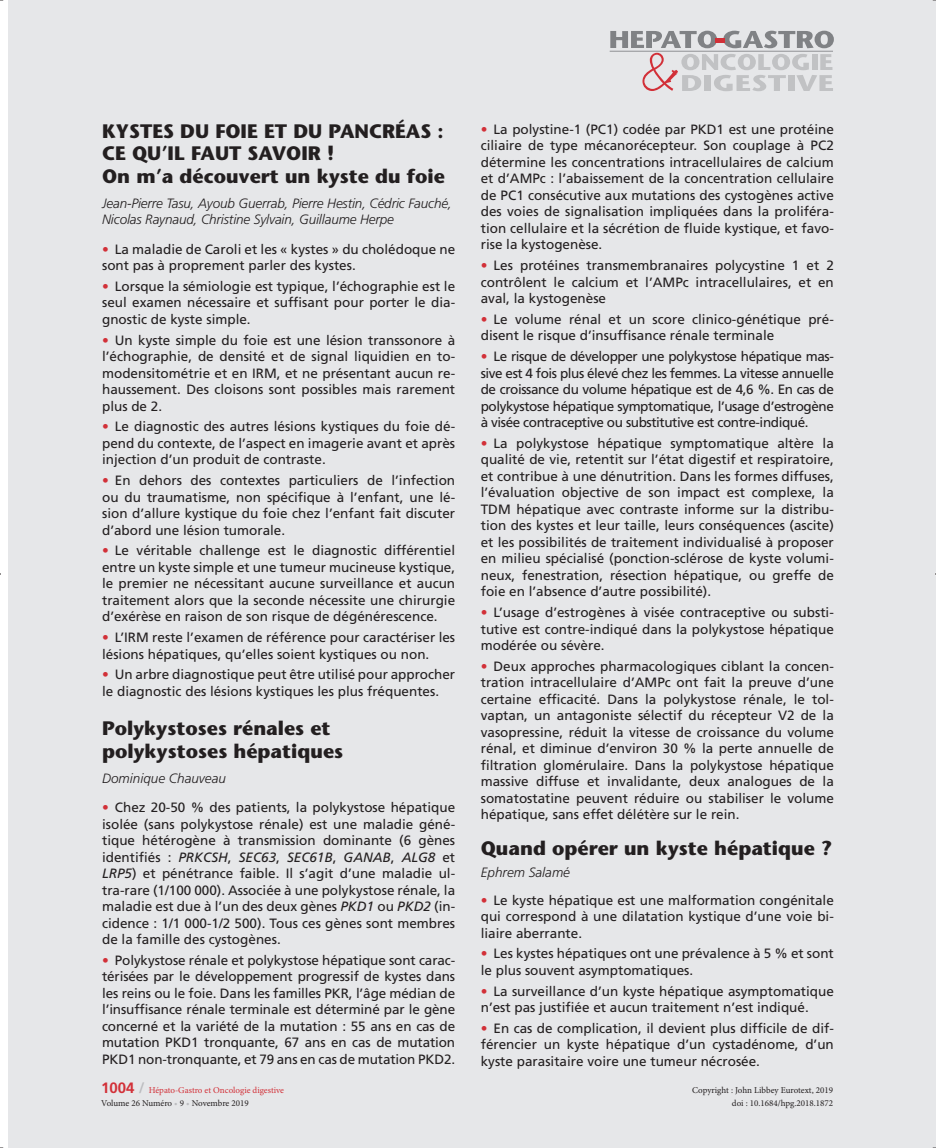
<style>
.page{position:relative;width:936px;height:1148px;background:#fff}
.page>*{position:absolute;margin:0;border:0;box-sizing:border-box;transform-origin:0 0}
.t1{font:700 19.5px/22.5px "Stone Sans";color:#231f20}
.t2{font:13.5px/16.5px "Frutiger";color:#231f20;text-align:justify}
.t3{font:italic 300 13.5px/16.5px "Frutiger";letter-spacing:-.01em;color:#231f20}
.t4{font:9px "Minion Pro";color:#231f20}
.t5{font:9px "Minion Pro";color:#d23038}
.s1{color:#d23038}
.s2{font-style:italic}
.s3{font-family:"Frutiger";font-weight:700;font-size:15px}
.s4{font-family:"Frutiger";font-weight:700;font-size:15px;color:#bcbdc0}
.s5{color:#bcbdc0}
</style>
<div class="page">
<div style="left:8px;top:0;width:927px;height:1148px;background:#e6e7e9"></div>
<hr style="left:609px;top:51px;width:223px;height:1px;background:#8f9194">
<svg style="left:610px;top:31px;width:223px;height:60px"></svg>
<div style="left:715px;top:38px;width:9px;height:5px;background:#d23038"></div>
<svg style="left:935px;top:566px;width:1px;height:16px"></svg>
<h1 class="t1" style="left:102px;top:122px;width:344px">KYSTES DU FOIE ET DU PANCRÉAS :<br>CE QU’IL FAUT SAVOIR !<br>On m’a découvert un kyste du foie</h1>
<p class="t3" style="left:102px;top:196px;width:351px">Jean-Pierre Tasu, Ayoub Guerrab, Pierre Hestin, Cédric Fauché,<br>Nicolas Raynaud, Christine Sylvain, Guillaume Herpe</p>
<p class="t2" style="left:102px;top:242px;width:354px"><span class="s1">•</span> La maladie de Caroli et les « kystes » du cholédoque ne sont pas à proprement parler des kystes.</p>
<p class="t2" style="left:102px;top:279px;width:354px"><span class="s1">•</span> Lorsque la sémiologie est typique, l’échographie est le seul examen nécessaire et suffisant pour porter le dia&shy;gnostic de kyste simple.</p>
<p class="t2" style="left:102px;top:333px;width:354px"><span class="s1">•</span> Un kyste simple du foie est une lésion transsonore à l’échographie, de densité et de signal liquidien en to&shy;modensitométrie et en IRM, et ne présentant aucun re&shy;haussement. Des cloisons sont possibles mais rarement plus de 2.</p>
<p class="t2" style="left:102px;top:420px;width:354px"><span class="s1">•</span> Le diagnostic des autres lésions kystiques du foie dé&shy;pend du contexte, de l’aspect en imagerie avant et après injection d’un produit de contraste.</p>
<p class="t2" style="left:102px;top:473px;width:354px"><span class="s1">•</span> En dehors des contextes particuliers de l’infection ou du traumatisme, non spécifique à l’enfant, une lé&shy;sion d’allure kystique du foie chez l’enfant fait discuter d’abord une lésion tumorale.</p>
<p class="t2" style="left:102px;top:544px;width:354px"><span class="s1">•</span> Le véritable challenge est le diagnostic différentiel entre un kyste simple et une tumeur mucineuse kystique, le premier ne nécessitant aucune surveillance et aucun traitement alors que la seconde nécessite une chirurgie d’exérèse en raison de son risque de dégénérescence.</p>
<p class="t2" style="left:102px;top:630px;width:354px"><span class="s1">•</span> L’IRM reste l’examen de référence pour caractériser les lésions hépatiques, qu’elles soient kystiques ou non.</p>
<p class="t2" style="left:102px;top:668px;width:354px"><span class="s1">•</span> Un arbre diagnostique peut être utilisé pour approcher le diagnostic des lésions kystiques les plus fréquentes.</p>
<h1 class="t1" style="left:102px;top:719px;width:242px">Polykystoses rénales et polykystoses hépatiques</h1>
<p class="t3" style="left:102px;top:771px;width:125px">Dominique Chauveau</p>
<p class="t2" style="left:102px;top:800px;width:354px"><span class="s1">•</span> Chez 20-50 % des patients, la polykystose hépatique isolée (sans polykystose rénale) est une maladie géné&shy;tique hétérogène à transmission dominante (6 gènes identifiés : <span class="s2">PRKCSH</span>, <span class="s2">SEC63</span>, <span class="s2">SEC61B</span>, <span class="s2">GANAB</span>, <span class="s2">ALG8</span> et <span class="s2">LRP5</span>) et pénétrance faible. Il s’agit d’une maladie ul&shy;tra-rare (1/100 000). Associée à une polykystose rénale, la maladie est due à l’un des deux gènes <span class="s2">PKD1</span> ou <span class="s2">PKD2</span> (in&shy;cidence : 1/1 000-1/2 500). Tous ces gènes sont membres de la famille des cystogènes.</p>
<p class="t2" style="left:102px;top:953px;width:354px"><span class="s1">•</span> Polykystose rénale et polykystose hépatique sont carac&shy;térisées par le développement progressif de kystes dans les reins ou le foie. Dans les familles PKR, l’âge médian de l’insuffisance rénale terminale est déterminé par le gène concerné et la variété de la mutation : 55 ans en cas de mutation PKD1 tronquante, 67 ans en cas de mutation PKD1 non-tronquante, et 79 ans en cas de mutation PKD2.</p>
<p class="t2" style="left:480px;top:122px;width:354px"><span class="s1">•</span> La polystine-1 (PC1) codée par PKD1 est une protéine ciliaire de type mécanorécepteur. Son couplage à PC2 détermine les concentrations intracellulaires de calcium et d’AMPc : l’abaissement de la concentration cellulaire de PC1 consécutive aux mutations des cystogènes active des voies de signalisation impliquées dans la proliféra&shy;tion cellulaire et la sécrétion de fluide kystique, et favo&shy;rise la kystogenèse.</p>
<p class="t2" style="left:480px;top:258px;width:354px"><span class="s1">•</span> Les protéines transmembranaires polycystine 1 et 2 contrôlent le calcium et l’AMPc intracellulaires, et en aval, la kystogenèse</p>
<p class="t2" style="left:480px;top:312px;width:354px"><span class="s1">•</span> Le volume rénal et un score clinico-génétique pré&shy;disent le risque d’insuffisance rénale terminale</p>
<p class="t2" style="left:480px;top:349px;width:354px"><span class="s1">•</span> Le risque de développer une polykystose hépatique mas&shy;sive est 4 fois plus élevé chez les femmes. La vitesse annuelle de croissance du volume hépatique est de 4,6 %. En cas de polykystose hépatique symptomatique, l’usage d’estrogène à visée contraceptive ou substitutive est contre-indiqué.</p>
<p class="t2" style="left:480px;top:436px;width:354px"><span class="s1">•</span> La polykystose hépatique symptomatique altère la qualité de vie, retentit sur l’état digestif et respiratoire, et contribue à une dénutrition. Dans les formes diffuses, l’évaluation objective de son impact est complexe, la TDM hépatique avec contraste informe sur la distribu&shy;tion des kystes et leur taille, leurs conséquences (ascite) et les possibilités de traitement individualisé à proposer en milieu spécialisé (ponction-sclérose de kyste volumi&shy;neux, fenestration, résection hépatique, ou greffe de foie en l’absence d’autre possibilité).</p>
<p class="t2" style="left:480px;top:605px;width:354px"><span class="s1">•</span> L’usage d’estrogènes à visée contraceptive ou substi&shy;tutive est contre-indiqué dans la polykystose hépatique modérée ou sévère.</p>
<p class="t2" style="left:480px;top:659px;width:354px"><span class="s1">•</span> Deux approches pharmacologiques ciblant la concen&shy;tration intracellulaire d’AMPc ont fait la preuve d’une certaine efficacité. Dans la polykystose rénale, le tol&shy;vaptan, un antagoniste sélectif du récepteur V2 de la vasopressine, réduit la vitesse de croissance du volume rénal, et diminue d’environ 30 % la perte annuelle de filtration glomérulaire. Dans la polykystose hépatique massive diffuse et invalidante, deux analogues de la somatostatine peuvent réduire ou stabiliser le volume hépatique, sans effet délétère sur le rein.</p>
<h1 class="t1" style="left:480px;top:839px;width:353px">Quand opérer un kyste hépatique ?</h1>
<p class="t3" style="left:480px;top:866px;width:91px">Ephrem Salamé</p>
<p class="t2" style="left:480px;top:893px;width:354px"><span class="s1">•</span> Le kyste hépatique est une malformation congénitale qui correspond à une dilatation kystique d’une voie bi&shy;liaire aberrante.</p>
<p class="t2" style="left:480px;top:946px;width:354px"><span class="s1">•</span> Les kystes hépatiques ont une prévalence à 5 % et sont le plus souvent asymptomatiques.</p>
<p class="t2" style="left:480px;top:984px;width:354px"><span class="s1">•</span> La surveillance d’un kyste hépatique asymptomatique n’est pas justifiée et aucun traitement n’est indiqué.</p>
<p class="t2" style="left:480px;top:1021px;width:354px"><span class="s1">•</span> En cas de complication, il devient plus difficile de dif&shy;férencier un kyste hépatique d’un cystadénome, d’un kyste parasitaire voire une tumeur nécrosée.</p>
<p class="t5" style="left:101px;top:1086px;width:184px"><span class="s3">1004</span> <span class="s4">/</span> Hépato-Gastro et Oncologie digestive</p>
<p class="t4" style="left:692px;top:1086px;width:142px">Copyright : John Libbey Eurotext, 2019</p>
<p class="t4" style="left:101px;top:1099px;width:149px">Volume 26 Numéro <span class="s5">•</span> 9 <span class="s5">•</span> Novembre 2019</p>
<p class="t4" style="left:732px;top:1099px;width:102px">doi : 10.1684/hpg.2018.1872</p>
</div>
